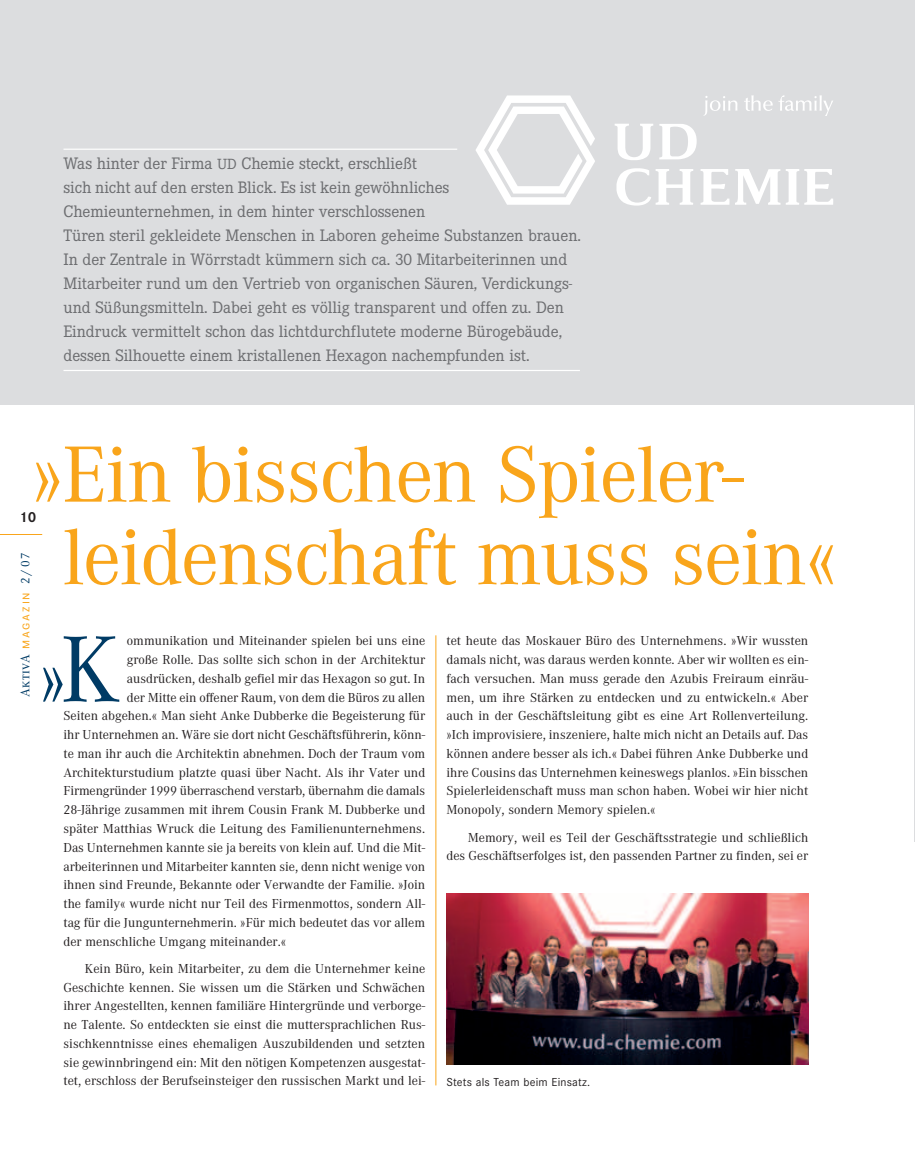
<style>
.page{position:relative;width:915px;height:1149px;background:#fff}
.page>*{position:absolute;margin:0;border:0;box-sizing:border-box;transform-origin:0 0}
.t1{font:82.5px/82.5px "Corporate A";letter-spacing:-.02em;color:#f9a51b}
.t2{font:71.7px "Corporate A";color:#003b65;scale:.96 1}
.t3{font:17.25px/24px "Corporate E";letter-spacing:-.005em;color:#6c6d70}
.t4{font:700 15px "Corporate S";color:#231f20}
.t5{font:13.5px/18.8px "LRP Corporate A";color:#231f20;text-align:justify}
.t6{font:13.5px "Corporate SSC";letter-spacing:.145em;color:#f9a51b}
.t7{font:12px "Corporate S";letter-spacing:.015em;color:#231f20}
.s1{font-size:15.3px}
.s2{font-family:"Corporate ASC";color:#003b65}
.s3{font-family:"Corporate A";font-size:12.75px;color:#003b65}
.s4{font-size:97.5px}
</style>
<div class="page">
<hr style="left:0;top:534px;width:42px;height:1px;background:#f9a51b">
<div style="left:0;top:0;width:914px;height:404px;background:#dcdddf"></div>
<hr style="left:914px;top:0;width:1px;height:841px;background:#dcdddf">
<hr style="left:63px;top:148px;width:394px;height:2px;background:#fff">
<hr style="left:63px;top:370px;width:516px;height:1px;background:#fff">
<hr style="left:435px;top:635px;width:1px;height:450px;background:#f9a51b">
<svg style="left:703px;top:96px;width:34px;height:20px"></svg>
<svg style="left:744px;top:95px;width:28px;height:16px"></svg>
<svg style="left:778px;top:95px;width:55px;height:21px"></svg>
<svg style="left:659px;top:124px;width:37px;height:35px"></svg>
<svg style="left:476px;top:95px;width:119px;height:110px"></svg>
<svg style="left:614px;top:124px;width:39px;height:36px"></svg>
<svg style="left:616px;top:168px;width:77px;height:37px"></svg>
<svg style="left:700px;top:169px;width:133px;height:36px"></svg>
<img style="left:446px;top:893px;width:362px;height:170px">
<p class="t3" style="left:63px;top:153px;width:519px">Was hinter der Firma <span class="s1">UD</span> Chemie steckt, erschließt<br>sich nicht auf den ersten Blick. Es ist kein gewöhnliches Chemieunternehmen, in dem hinter verschlossenen<br>Türen steril gekleidete Menschen in Laboren geheime Substanzen brauen.<br>In der Zentrale in Wörrstadt kümmern sich ca. 30 Mitarbeiterinnen und Mitarbeiter rund um den Vertrieb von organischen Säuren, Verdickungs&shy;und Süßungsmitteln. Dabei geht es völlig transparent und offen zu. Den Eindruck vermittelt schon das lichtdurchflutete moderne Bürogebäude, dessen Silhouette einem kristallenen Hexagon nachempfunden ist.</p>
<h1 class="t1" style="left:62px;top:440px;width:777px;text-indent:-31px">»Ein bisschen Spieler&shy;leidenschaft muss sein«</h1>
<p class="t4" style="left:19px;top:512px;width:19px">10</p>
<p class="t6" style="left:17px;top:696px;width:146px;rotate:-90deg"><span class="s2">AktivA</span> magazin <span class="s3">2/07</span></p>
<p class="t5" style="left:446px;top:632px;width:363px">tet heute das Moskauer Büro des Unternehmens. »Wir wussten damals nicht, was daraus werden konnte. Aber wir wollten es ein&shy;fach versuchen. Man muss gerade den Azubis Freiraum einräu&shy;men, um ihre Stärken zu entdecken und zu entwickeln.« Aber auch in der Geschäftsleitung gibt es eine Art Rollenverteilung. »Ich improvisiere, inszeniere, halte mich nicht an Details auf. Das können andere besser als ich.« Dabei führen Anke Dubberke und ihre Cousins das Unternehmen keineswegs planlos. »Ein bisschen Spielerleidenschaft muss man schon haben. Wobei wir hier nicht Monopoly, sondern Memory spielen.«</p>
<p class="t5" style="left:446px;top:828px;width:363px;text-align:right">Memory, weil es Teil der Geschäftsstrategie und schließlich des Geschäftserfolges ist, den passenden Partner zu finden, sei er</p>
<p class="t5" style="left:127px;top:632px;width:300px">ommunikation und Miteinander spielen bei uns eine</p>
<p class="t5" style="left:127px;top:651px;width:300px">große Rolle. Das sollte sich schon in der Architektur</p>
<p class="t5" style="left:127px;top:670px;width:300px">ausdrücken, deshalb gefiel mir das Hexagon so gut. In</p>
<p class="t5" style="left:127px;top:688px;width:300px">der Mitte ein offener Raum, von dem die Büros zu allen</p>
<p class="t5" style="left:63px;top:707px;width:363px">Seiten abgehen.« Man sieht Anke Dubberke die Begeisterung für</p>
<p class="t5" style="left:63px;top:726px;width:363px">ihr Unternehmen an. Wäre sie dort nicht Geschäftsführerin, könn-</p>
<p class="t5" style="left:63px;top:745px;width:363px">te man ihr auch die Architektin abnehmen. Doch der Traum vom</p>
<p class="t5" style="left:63px;top:763px;width:363px">Architekturstudium platzte quasi über Nacht. Als ihr Vater und</p>
<p class="t5" style="left:63px;top:782px;width:363px">Firmengründer 1999 überraschend verstarb, übernahm die damals</p>
<p class="t5" style="left:63px;top:801px;width:363px">28-Jährige zusammen mit ihrem Cousin Frank M. Dubberke und</p>
<p class="t5" style="left:63px;top:820px;width:363px">später Matthias Wruck die Leitung des Familienunternehmens.</p>
<p class="t5" style="left:63px;top:838px;width:363px">Das Unternehmen kannte sie ja bereits von klein auf. Und die Mit-</p>
<p class="t5" style="left:63px;top:857px;width:363px">arbeiterinnen und Mitarbeiter kannten sie, denn nicht wenige von</p>
<p class="t5" style="left:63px;top:876px;width:363px">ihnen sind Freunde, Bekannte oder Verwandte der Familie. »Join</p>
<p class="t5" style="left:63px;top:895px;width:363px">the family« wurde nicht nur Teil des Firmenmottos, sondern All-</p>
<p class="t5" style="left:63px;top:913px;width:363px">tag für die Jungunternehmerin. »Für mich bedeutet das vor allem</p>
<p class="t5" style="left:63px;top:932px;width:224px">der menschliche Umgang miteinander.«</p>
<p class="t5" style="left:63px;top:959px;width:363px;text-indent:21px">Kein Büro, kein Mitarbeiter, zu dem die Unternehmer keine Geschichte kennen. Sie wissen um die Stärken und Schwächen ihrer Angestellten, kennen familiäre Hintergründe und verborge&shy;ne Talente. So entdeckten sie einst die muttersprachlichen Rus&shy;sischkenntnisse eines ehemaligen Auszubildenden und setzten sie gewinnbringend ein: Mit den nötigen Kompetenzen ausgestat&shy;tet, erschloss der Berufseinsteiger den russischen Markt und lei-</p>
<h2 class="t2" style="left:39px;top:652px;width:86px">»<span class="s4">K</span></h2>
<p class="t7" style="left:446px;top:1077px;width:145px">Stets als Team beim Einsatz.</p>
</div>
